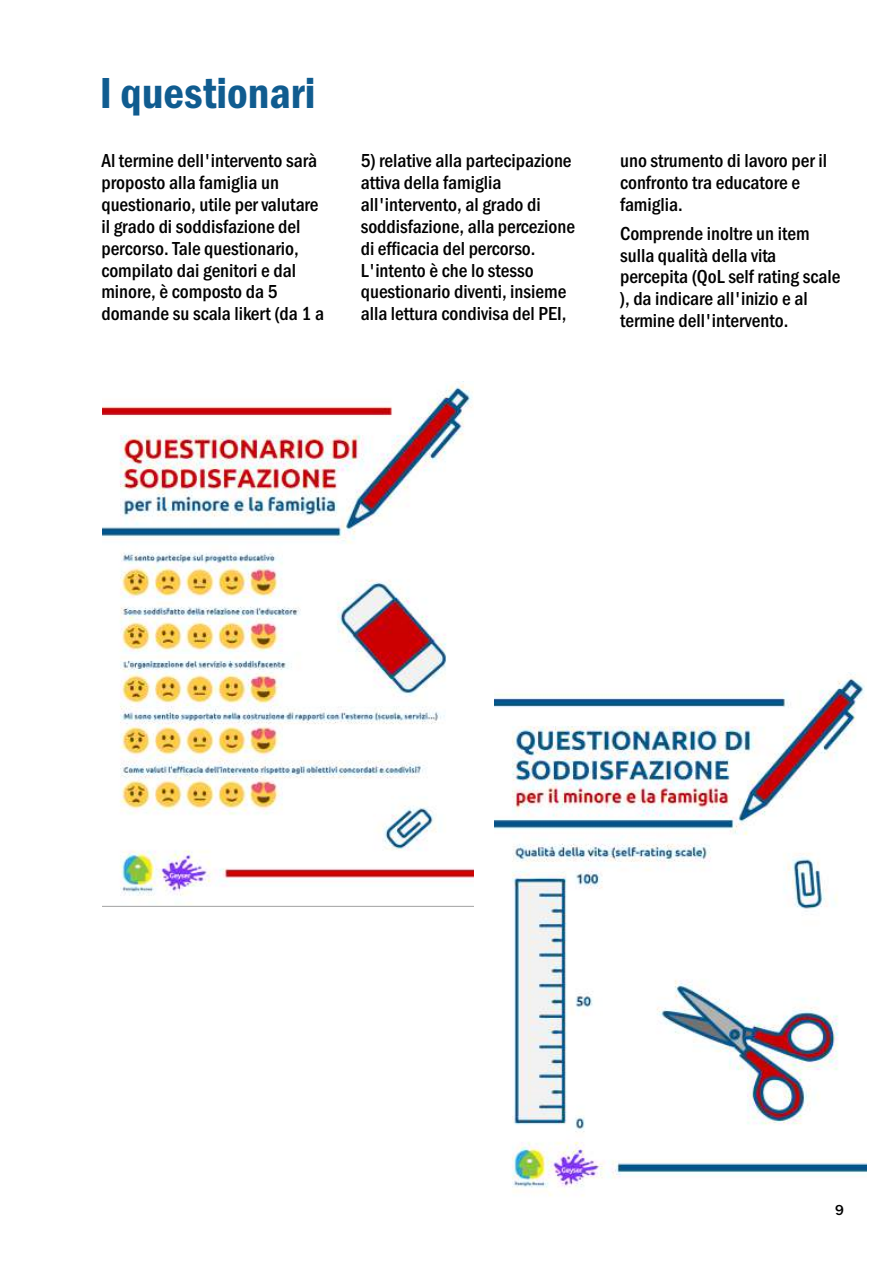
<style>
.page{position:relative;width:893px;height:1263px;background:#fff}
.page>*{position:absolute;margin:0;border:0;box-sizing:border-box;transform-origin:0 0}
.t1{font:600 condensed 45px "Franklin Gothic";color:#105c90}
.t2{font:500 condensed 19.5px/21.9px "Franklin Gothic";color:#000}
.t3{font:500 15px "Franklin Gothic";color:#000}
</style>
<div class="page">
<img style="left:102px;top:384px;width:371px;height:523px">
<img style="left:495px;top:673px;width:372px;height:523px">
<h1 class="t1" style="left:100px;top:77px;width:217px">I questionari</h1>
<p class="t2" style="left:101px;top:151px;width:224px">Al termine dell'intervento sarà proposto alla famiglia un questionario, utile per valutare il grado di soddisfazione del percorso. Tale questionario, compilato dai genitori e dal minore, è composto da 5 domande su scala likert (da 1 a</p>
<p class="t2" style="left:361px;top:151px;width:216px">5) relative alla partecipazione attiva della famiglia all'intervento, al grado di soddisfazione, alla percezione di efficacia del percorso.<br>L'intento è che lo stesso questionario diventi, insieme alla lettura condivisa del PEI,</p>
<p class="t2" style="left:620px;top:151px;width:208px">uno strumento di lavoro per il confronto tra educatore e famiglia.</p>
<p class="t2" style="left:620px;top:224px;width:222px">Comprende inoltre un item sulla qualità della vita percepita (QoL self rating scale ), da indicare all'inizio e al termine dell'intervento.</p>
<p class="t3" style="left:835px;top:1204px;width:10px">9</p>
</div>
